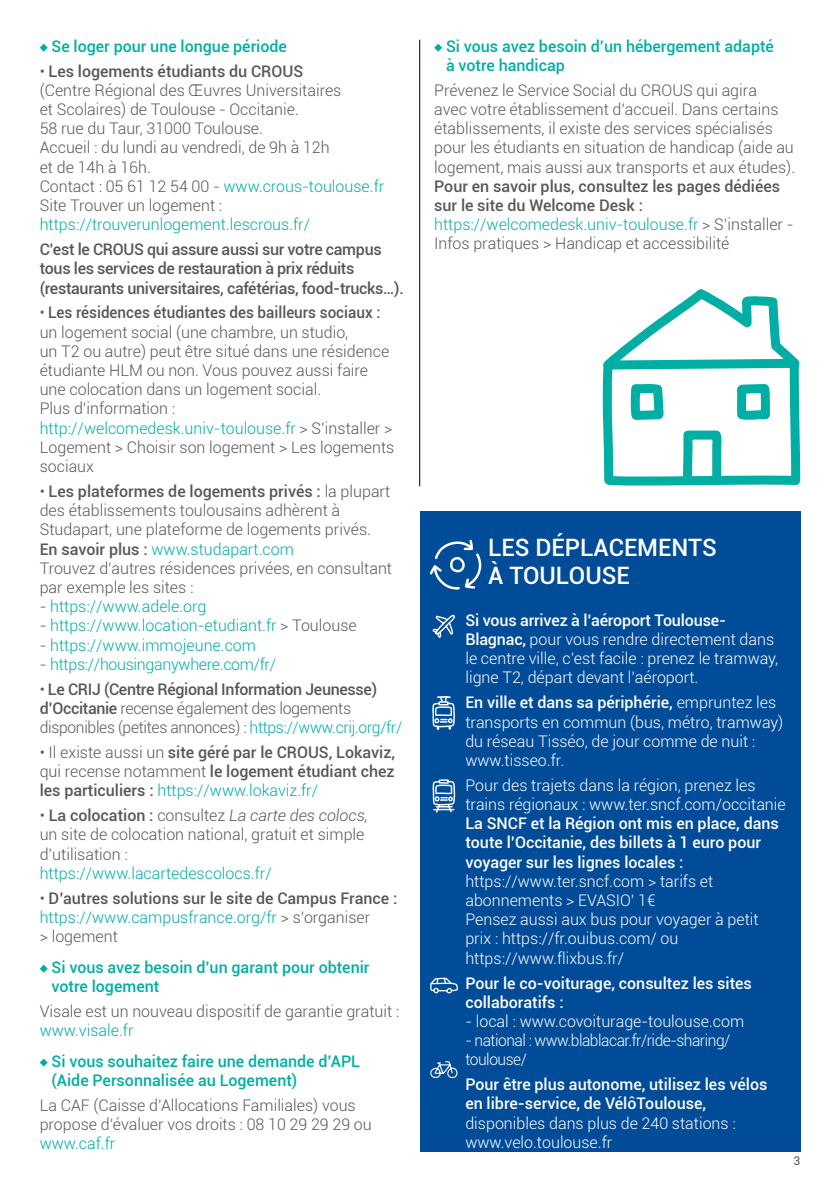
<style>
.page{position:relative;width:840px;height:1191px;background:#fff}
.page>*{position:absolute;margin:0;border:0;box-sizing:border-box;transform-origin:0 0}
.t1{font:500 24px "Roboto";color:#fff}
.light_encadré{font:300 16px/19.2px "Roboto";color:#fff}
.LIGHT_GRIS_SS_ESPACE{font:300 16px/19.2px "Roboto";color:#575756}
.light_gris{font:500 16px/19.2px "Roboto";letter-spacing:-.005em;color:#575756}
.light_gris-2{font:300 16px/19.2px "Roboto";color:#575756}
.light_gris-3{font:300 16px/19.2px "Roboto";color:#575756;scale:.95 1}
.light_encadré-2{font:500 16px/19.2px "Roboto";color:#fff}
.LOSANGE{font:500 16px/19.2px "Roboto";color:#00aea4}
.light_gris-4{font:300 16px/19.2px "Roboto";letter-spacing:-.02em;color:#575756}
.LIGHT_GRIS_SS_ESPACE-2{font:300 16px "Roboto";color:#00aea4}
.light_gris-5{font:300 16px/19.2px "Roboto";color:#00aea4}
.light_gris-6{font:500 16px/19.2px "Roboto";color:#00aea4}
.light_encadré-3{font:300 16px/19.2px "Roboto";letter-spacing:-.03em;color:#fff}
.light_gris-7{font:300 16px "Roboto";letter-spacing:-.02em;color:#00aea4}
.LIGHT_GRIS_SS_ESPACE-3{font:12px "Roboto";color:#575756}
.s1{font-weight:500}
.s2{color:#575756}
.s3{color:#00aea4}
.s4{font-weight:500;color:#575756}
.s5{font-weight:300}
.s6{font-weight:300;color:#00aea4}
.s7{font-style:italic}
</style>
<div class="page">
<hr style="left:419px;top:40px;width:1px;height:446px;background:#000">
<svg style="left:40px;top:44px;width:8px;height:8px"></svg>
<svg style="left:40px;top:964px;width:8px;height:8px"></svg>
<svg style="left:40px;top:1058px;width:8px;height:8px"></svg>
<svg style="left:434px;top:44px;width:8px;height:8px"></svg>
<div style="left:420px;top:511px;width:379px;height:640px;background:#004c99"></div>
<svg style="left:429px;top:539px;width:53px;height:51px"></svg>
<svg style="left:432px;top:696px;width:23px;height:34px"></svg>
<svg style="left:432px;top:779px;width:23px;height:33px"></svg>
<svg style="left:430px;top:1061px;width:28px;height:18px"></svg>
<svg style="left:430px;top:977px;width:28px;height:16px"></svg>
<svg style="left:432px;top:614px;width:23px;height:24px"></svg>
<svg style="left:602px;top:289px;width:199px;height:311px"></svg>
<p class="LOSANGE" style="left:51px;top:36px;width:237px">Se loger pour une longue période</p>
<p class="LIGHT_GRIS_SS_ESPACE" style="left:40px;top:61px;width:303px">• <span class="s1">Les logements étudiants du CROUS </span>(Centre Régional des Œuvres Universitaires et Scolaires) de Toulouse - Occitanie.</p>
<p class="LIGHT_GRIS_SS_ESPACE" style="left:40px;top:118px;width:224px">58 rue du Taur, 31000 Toulouse.</p>
<p class="LIGHT_GRIS_SS_ESPACE" style="left:40px;top:138px;width:291px">Accueil : du lundi au vendredi, de 9h à 12h et de 14h à 16h.</p>
<p class="light_gris-5" style="left:40px;top:176px;width:346px"><span class="s2">Contact : 05 61 12 54 00 -</span> www.crous-toulouse.fr</p>
<p class="light_gris-5" style="left:40px;top:195px;width:272px"><span class="s2">Site Trouver un logement : </span>https://trouverunlogement.lescrous.fr/</p>
<p class="light_gris" style="left:40px;top:239px;width:365px">C’est le CROUS qui assure aussi sur votre campus tous les services de restauration à prix réduits (restaurants universitaires, cafétérias, food-trucks…).</p>
<p class="light_gris-3" style="left:40px;top:302px;width:369px">• <span class="s1">Les résidences étudiantes des bailleurs sociaux : </span>un logement social (une chambre, un studio,<br>un T2 ou autre) peut être situé dans une résidence étudiante HLM ou non. Vous pouvez aussi faire une colocation dans un logement social.</p>
<p class="light_gris-2" style="left:40px;top:398px;width:356px">Plus d’information : <span class="s3">http://welcomedesk.univ-toulouse.fr</span> &gt; S’installer &gt; Logement &gt; Choisir son logement &gt; Les logements sociaux</p>
<p class="LIGHT_GRIS_SS_ESPACE" style="left:40px;top:481px;width:352px">• <span class="s1">Les plateformes de logements privés :</span> la plupart des établissements toulousains adhèrent à<br>Studapart, une plateforme de logements privés.</p>
<p class="LIGHT_GRIS_SS_ESPACE-2" style="left:40px;top:538px;width:255px"><span class="s4">En savoir plus :</span> www.studapart.com</p>
<p class="LIGHT_GRIS_SS_ESPACE" style="left:40px;top:558px;width:354px">Trouvez d’autres résidences privées, en consultant par exemple les sites :</p>
<p class="LIGHT_GRIS_SS_ESPACE-2" style="left:40px;top:595px;width:168px"><span class="s2">-</span> https://www.adele.org</p>
<p class="LIGHT_GRIS_SS_ESPACE-2" style="left:40px;top:614px;width:318px"><span class="s2">-</span> https://www.location-etudiant.fr <span class="s2">&gt; Toulouse</span></p>
<p class="LIGHT_GRIS_SS_ESPACE-2" style="left:40px;top:634px;width:218px"><span class="s2">-</span> https://www.immojeune.com</p>
<p class="light_gris-7" style="left:40px;top:653px;width:238px"><span class="s2">-</span> https://housinganywhere.com/fr/</p>
<p class="light_gris-4" style="left:40px;top:679px;width:364px">• <span class="s1">Le CRIJ (Centre Régional Information Jeunesse) d’Occitanie</span> recense également des logements disponibles (petites annonces) : <span class="s3">https://www.crij.org/fr/</span></p>
<p class="light_gris" style="left:40px;top:742px;width:357px;text-align:justify"><span class="s5">• Il existe aussi un</span> site géré par le CROUS, Lokaviz, <span class="s5">qui recense notamment</span> le logement étudiant chez les particuliers : <span class="s6">https://www.lokaviz.fr/</span></p>
<p class="light_gris-2" style="left:40px;top:805px;width:329px">• <span class="s1">La colocation :</span> consultez <span class="s7">La carte des colocs, </span>un site de colocation national, gratuit et simple d’utilisation :<br><span class="s3">https://www.lacartedescolocs.fr/</span></p>
<p class="light_gris" style="left:40px;top:888px;width:359px"><span class="s5">•</span> D’autres solutions sur le site de Campus France : <span class="s6">https://www.campusfrance.org/fr</span> <span class="s5">&gt; s’organiser<br>&gt; logement</span></p>
<p class="LOSANGE" style="left:51px;top:956px;width:319px">Si vous avez besoin d’un garant pour obtenir votre logement</p>
<p class="light_gris-2" style="left:40px;top:1001px;width:361px">Visale est un nouveau dispositif de garantie gratuit : <span class="s3">www.visale.fr</span></p>
<p class="LOSANGE" style="left:51px;top:1050px;width:310px">Si vous souhaitez faire une demande d’APL (Aide Personnalisée au Logement)</p>
<p class="light_gris-2" style="left:40px;top:1094px;width:333px">La CAF (Caisse d’Allocations Familiales) vous propose d’évaluer vos droits : 08 10 29 29 29 ou <span class="s3">www.caf.fr</span></p>
<p class="light_gris-6" style="left:446px;top:36px;width:329px">Si vous avez besoin d’un hébergement adapté à votre handicap</p>
<p class="LIGHT_GRIS_SS_ESPACE" style="left:434px;top:80px;width:362px">Prévenez le Service Social du CROUS qui agira<br>avec votre établissement d’accueil. Dans certains établissements, il existe des services spécialisés pour les étudiants en situation de handicap (aide au logement, mais aussi aux transports et aux études).</p>
<p class="light_gris" style="left:434px;top:176px;width:360px">Pour en savoir plus, consultez les pages dédiées sur le site du Welcome Desk : <span class="s6">https://welcomedesk.univ-toulouse.fr</span> <span class="s5">&gt; S’installer - Infos pratiques &gt; Handicap et accessibilité</span></p>
<p class="t1" style="left:488px;top:530px;width:230px">LES DÉPLACEMENTS</p>
<p class="t1" style="left:488px;top:558px;width:143px">À TOULOUSE</p>
<p class="light_encadré" style="left:465px;top:610px;width:314px"><span class="s1">Si vous arrivez à l’aéroport Toulouse-Blagnac,</span> pour vous rendre directement dans le centre ville, c’est facile : prenez le tramway, ligne T2, départ devant l’aéroport.</p>
<p class="light_encadré" style="left:465px;top:692px;width:319px"><span class="s1">En ville et dans sa périphérie,</span> empruntez les transports en commun (bus, métro, tramway) du réseau Tisséo, de jour comme de nuit : www.tisseo.fr.</p>
<p class="light_encadré" style="left:465px;top:775px;width:322px">Pour des trajets dans la région, prenez les trains régionaux : www.ter.sncf.com/occitanie <span class="s1">La SNCF et la Région ont mis en place, dans toute l’Occitanie, des billets à 1 euro pour voyager sur les lignes locales : </span>https://www.ter.sncf.com &gt; tarifs et abonnements &gt; EVASIO’ 1€<br>Pensez aussi aux bus pour voyager à petit prix : https://fr.ouibus.com/ ou https://www.flixbus.fr/</p>
<p class="light_encadré-2" style="left:465px;top:972px;width:288px">Pour le co-voiturage, consultez les sites collaboratifs :</p>
<p class="light_encadré" style="left:465px;top:1011px;width:280px">- local : www.covoiturage-toulouse.com</p>
<p class="light_encadré-3" style="left:465px;top:1030px;width:266px">- national : www.blablacar.fr/ride-sharing/ toulouse/</p>
<p class="light_encadré-2" style="left:465px;top:1074px;width:303px">Pour être plus autonome, utilisez les vélos en libre-service, de VélôToulouse, <span class="s5">disponibles dans plus de 240 stations : www.velo.toulouse.fr</span></p>
<p class="LIGHT_GRIS_SS_ESPACE-3" style="left:793px;top:1152px;width:8px">3</p>
</div>
